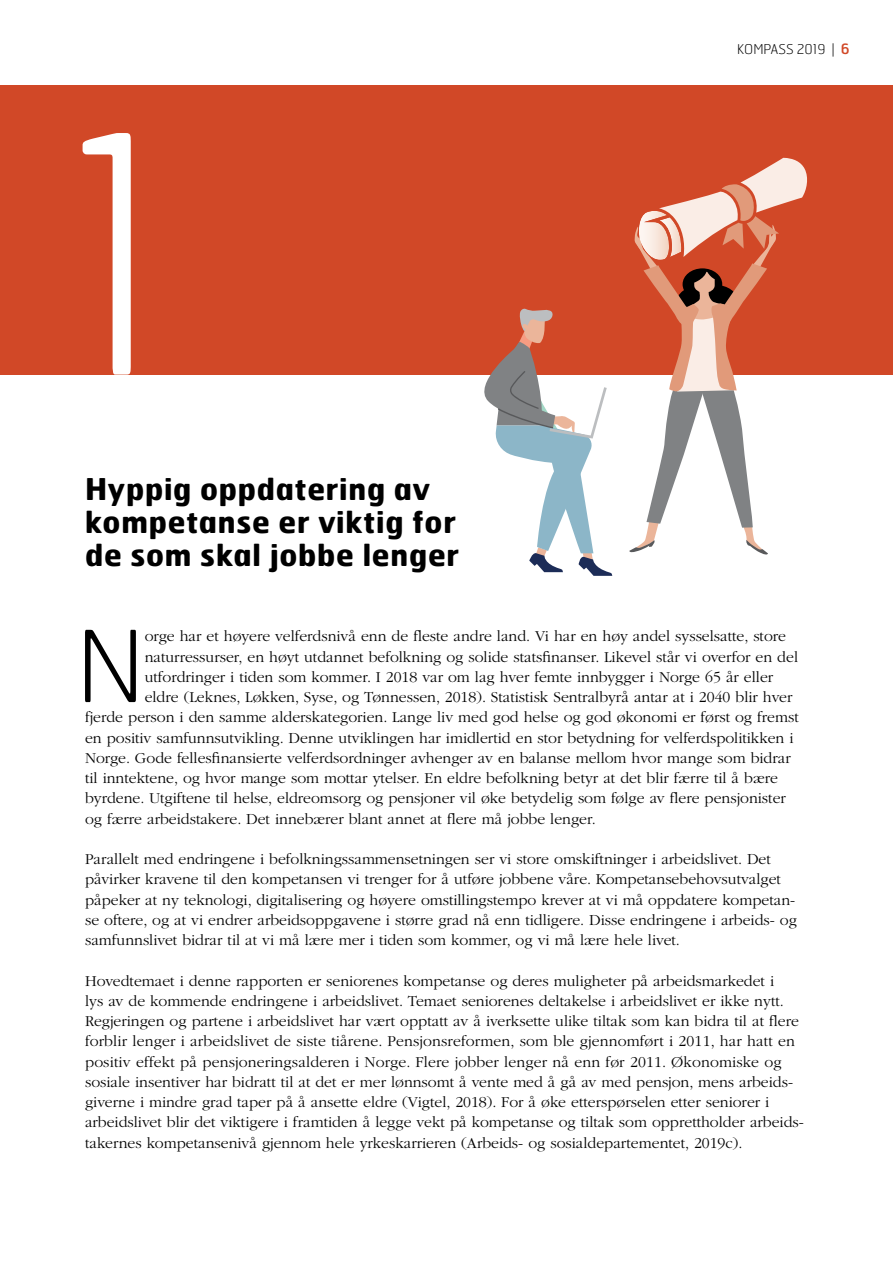
<style>
.page{position:relative;width:893px;height:1263px;background:#fff}
.page>*{position:absolute;margin:0;border:0;box-sizing:border-box;transform-origin:0 0}
.t1{font:100 330px "Hermes";color:#fff}
.t2{font:100 98.7px "Hermes";color:#000}
.t3{font:700 30px/33px "Hermes";letter-spacing:.025em;color:#000}
.t4{font:300 15.75px/20.2px "ITC Garamond Std";color:#000}
.t5{font:100 13.5px "Hermes";color:#000}
.s1{font-weight:400;font-size:14.25px;color:#d14827}
</style>
<div class="page">
<div style="left:0;top:85px;width:893px;height:289px;background:#d14827"></div>
<svg style="left:471px;top:308px;width:142px;height:268px"></svg>
<svg style="left:629px;top:158px;width:180px;height:397px"></svg>
<h1 class="t1" style="left:64px;top:107px;width:111px">1</h1>
<h3 class="t3" style="left:85px;top:474px;width:375px">Hyppig oppdatering av kompetanse er viktig for de som skal jobbe lenger</h3>
<p class="t5" style="left:737px;top:43px;width:114px">KOMPASS 2019 | <span class="s1">6</span></p>
<h2 class="t2" style="left:76px;top:622px;width:70px">N</h2>
<p class="t4" style="left:145px;top:626px;width:643px">orge har et høyere velferdsnivå enn de fleste andre land. Vi har en høy andel sysselsatte, store</p>
<p class="t4" style="left:145px;top:647px;width:655px">naturressurser, en høyt utdannet befolkning og solide statsfinanser. Likevel står vi overfor en del</p>
<p class="t4" style="left:145px;top:667px;width:630px">utfordringer i tiden som kommer. I 2018 var om lag hver femte innbygger i Norge 65 år eller</p>
<p class="t4" style="left:145px;top:687px;width:649px">eldre (Leknes, Løkken, Syse, og Tønnessen, 2018). Statistisk Sentralbyrå antar at i 2040 blir hver</p>
<p class="t4" style="left:85px;top:707px;width:715px">fjerde person i den samme alderskategorien. Lange liv med god helse og god økonomi er først og fremst</p>
<p class="t4" style="left:85px;top:728px;width:710px">en positiv samfunnsutvikling. Denne utviklingen har imidlertid en stor betydning for velferdspolitikken i</p>
<p class="t4" style="left:85px;top:748px;width:707px">Norge. Gode fellesfinansierte velferdsordninger avhenger av en balanse mellom hvor mange som bidrar</p>
<p class="t4" style="left:85px;top:768px;width:694px">til inntektene, og hvor mange som mottar ytelser. En eldre befolkning betyr at det blir færre til å bære</p>
<p class="t4" style="left:85px;top:788px;width:702px">byrdene. Utgiftene til helse, eldreomsorg og pensjoner vil øke betydelig som følge av flere pensjonister</p>
<p class="t4" style="left:85px;top:809px;width:512px">og færre arbeidstakere. Det innebærer blant annet at flere må jobbe lenger.</p>
<p class="t4" style="left:85px;top:849px;width:713px">Parallelt med endringene i befolkningssammensetningen ser vi store omskiftninger i arbeidslivet. Det påvirker kravene til den kompetansen vi trenger for å utføre jobbene våre. Kompetansebehovsutvalget påpeker at ny teknologi, digitalisering og høyere omstillingstempo krever at vi må oppdatere kompetan&shy;se oftere, og at vi endrer arbeidsoppgavene i større grad nå enn tidligere. Disse endringene i arbeids- og samfunnslivet bidrar til at vi må lære mer i tiden som kommer, og vi må lære hele livet.</p>
<p class="t4" style="left:85px;top:971px;width:720px">Hovedtemaet i denne rapporten er seniorenes kompetanse og deres muligheter på arbeidsmarkedet i<br>lys av de kommende endringene i arbeidslivet. Temaet seniorenes deltakelse i arbeidslivet er ikke nytt.<br>Regjeringen og partene i arbeidslivet har vært opptatt av å iverksette ulike tiltak som kan bidra til at flere forblir lenger i arbeidslivet de siste tiårene. Pensjonsreformen, som ble gjennomført i 2011, har hatt en positiv effekt på pensjoneringsalderen i Norge. Flere jobber lenger nå enn før 2011. Økonomiske og sosiale insentiver har bidratt til at det er mer lønnsomt å vente med å gå av med pensjon, mens arbeids&shy;giverne i mindre grad taper på å ansette eldre (Vigtel, 2018). For å øke etterspørselen etter seniorer i arbeidslivet blir det viktigere i framtiden å legge vekt på kompetanse og tiltak som opprettholder arbeids&shy;takernes kompetansenivå gjennom hele yrkeskarrieren (Arbeids- og sosialdepartementet, 2019c).</p>
</div>
